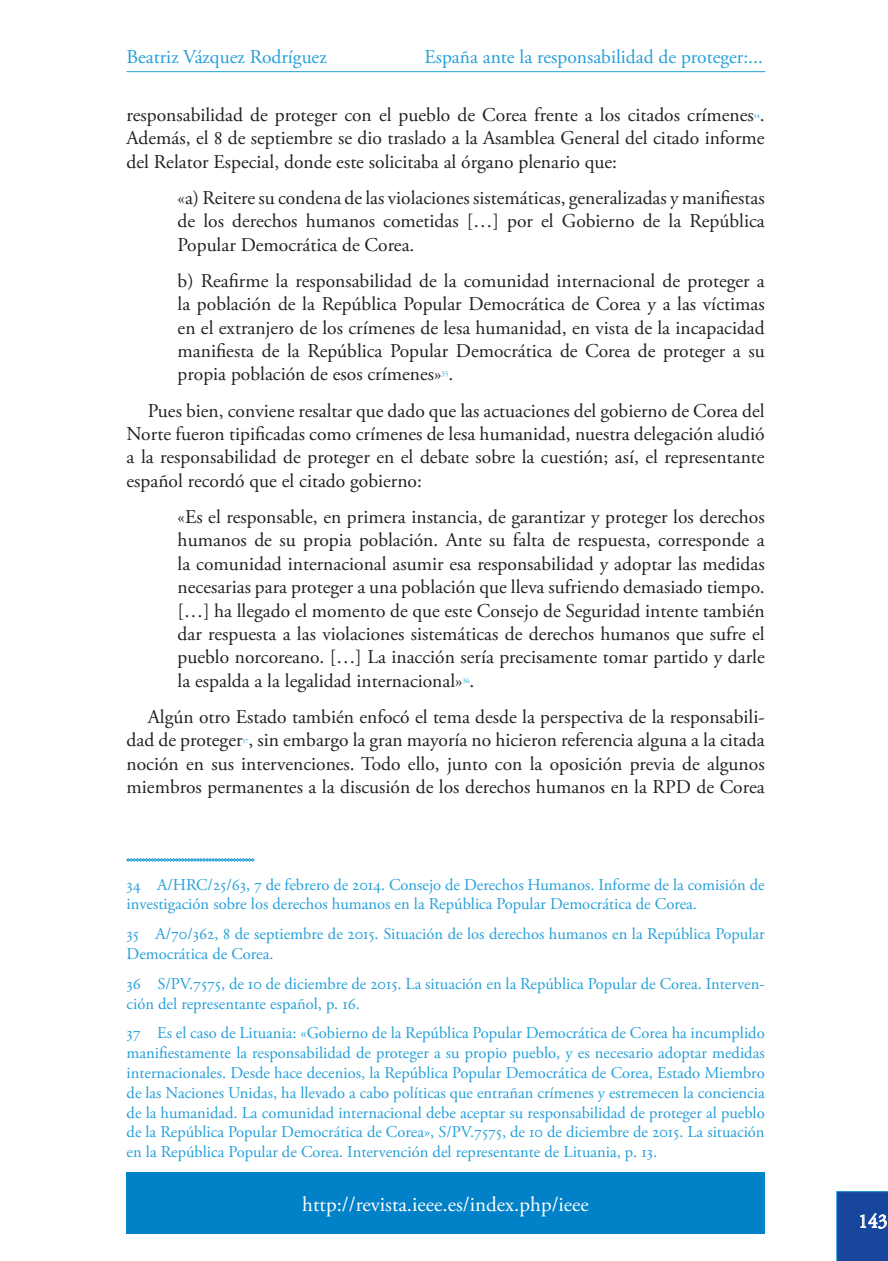
<style>
.page{position:relative;width:888px;height:1261px;background:#fff}
.page>*{position:absolute;margin:0;border:0;box-sizing:border-box;transform-origin:0 0}
.t1{font:21px "Adobe Garamond Pro";color:#fff}
.t2{font:19.5px/23.4px "Adobe Garamond Pro";color:#231f20;text-align:justify}
.t3{font:19.5px "Adobe Garamond Pro";color:#249fd9}
.t4{font:19.5px "Adobe Garamond Pro";color:#fff}
.t5{font:16.5px/19.8px "Adobe Garamond Pro";color:#249fd9}
.t6{font:7.05px "Adobe Garamond Pro";color:#249fd9}
</style>
<div class="page">
<div style="left:127px;top:1172px;width:637px;height:62px;background:#0081c8"></div>
<hr style="left:127px;top:71px;width:638px;height:1px;background:#249fd9">
<svg style="left:126px;top:858px;width:128px;height:3px"></svg>
<svg style="left:836px;top:1191px;width:52px;height:70px"></svg>
<p class="t3" style="left:127px;top:45px;width:202px">Beatriz Vázquez Rodríguez</p>
<p class="t3" style="left:424px;top:45px;width:340px">España ante la responsabilidad de proteger:...</p>
<p class="t2" style="left:127px;top:104px;width:639px">responsabilidad de proteger con el pueblo de Corea frente a los citados crímenes .</p>
<p class="t6" style="left:753px;top:110px;width:7px">34</p>
<p class="t2" style="left:127px;top:127px;width:639px">Además, el 8 de septiembre se dio traslado a la Asamblea General del citado informe del Relator Especial, donde este solicitaba al órgano plenario que:</p>
<p class="t2" style="left:178px;top:187px;width:588px">«a) Reitere su condena de las violaciones sistemáticas, generalizadas y manifiestas de los derechos humanos cometidas […] por el Gobierno de la República Popular Democrática de Corea.</p>
<p class="t2" style="left:178px;top:270px;width:588px">b) Reafirme la responsabilidad de la comunidad internacional de proteger a la población de la República Popular Democrática de Corea y a las víctimas en el extranjero de los crímenes de lesa humanidad, en vista de la incapacidad manifiesta de la República Popular Democrática de Corea de proteger a su propia población de esos crímenes» .</p>
<p class="t6" style="left:441px;top:370px;width:8px">35</p>
<p class="t2" style="left:127px;top:399px;width:639px;text-indent:21px">Pues bien, conviene resaltar que dado que las actuaciones del gobierno de Corea del Norte fueron tipificadas como crímenes de lesa humanidad, nuestra delegación aludió a la responsabilidad de proteger en el debate sobre la cuestión; así, el representante español recordó que el citado gobierno:</p>
<p class="t2" style="left:178px;top:506px;width:588px">«Es el responsable, en primera instancia, de garantizar y proteger los derechos humanos de su propia población. Ante su falta de respuesta, corresponde a la comunidad internacional asumir esa responsabilidad y adoptar las medidas necesarias para proteger a una población que lleva sufriendo demasiado tiempo. […] ha llegado el momento de que este Consejo de Seguridad intente también dar respuesta a las violaciones sistemáticas de derechos humanos que sufre el pueblo norcoreano. […] La inacción sería precisamente tomar partido y darle la espalda a la legalidad internacional» .</p>
<p class="t6" style="left:462px;top:676px;width:8px">36</p>
<p class="t2" style="left:127px;top:706px;width:639px;text-align:right">Algún otro Estado también enfocó el tema desde la perspectiva de la responsabili&shy;dad de proteger , sin embargo la gran mayoría no hicieron referencia alguna a la citada</p>
<p class="t6" style="left:242px;top:736px;width:7px">37</p>
<p class="t2" style="left:127px;top:752px;width:639px">noción en sus intervenciones. Todo ello, junto con la oposición previa de algunos miembros permanentes a la discusión de los derechos humanos en la RPD</p>
<p class="t2" style="left:696px;top:776px;width:70px">de Corea</p>
<p class="t5" style="left:126px;top:875px;width:639px;text-indent:81px">/25/63, 7 de febrero de 2014. Consejo de Derechos Humanos. Informe de la comisión de investigación sobre los derechos humanos en la República Popular Democrática de Corea.</p>
<p class="t5" style="left:126px;top:925px;width:639px">35 A/70/362, 8 de septiembre de 2015. Situación de los derechos humanos en la República Popular<br>Democrática de Corea.</p>
<p class="t5" style="left:127px;top:974px;width:639px">36 S /PV.7575, de 10 de diciembre de 2015. La situación en la República Popular de Corea. Interven&shy;ción del representante español, p. 16.</p>
<p class="t5" style="left:127px;top:1024px;width:640px;text-align:justify">37 Es el caso de Lituania: «Gobierno de la República Popular Democrática de Corea ha incumplido manifiestamente la responsabilidad de proteger a su propio pueblo, y es necesario adoptar medidas internacionales. Desde hace decenios, la República Popular Democrática de Corea, Estado Miembro de las Naciones Unidas, ha llevado a cabo políticas que entrañan crímenes y estremecen la conciencia de la humanidad. La comunidad internacional debe aceptar su responsabilidad de proteger al pueblo de la República Popular Democrática de Corea», S/PV.7575, de 10 de diciembre de 2015. La situación en la República Popular de Corea. Intervención del representante de Lituania, p. 13.</p>
<p class="t5" style="left:127px;top:875px;width:59px">34 A/HRC</p>
<p class="t1" style="left:302px;top:1192px;width:288px">http://revista.ieee.es/index.php/ieee</p>
<p class="t4" style="left:858px;top:1209px;width:31px">143</p>
</div>
